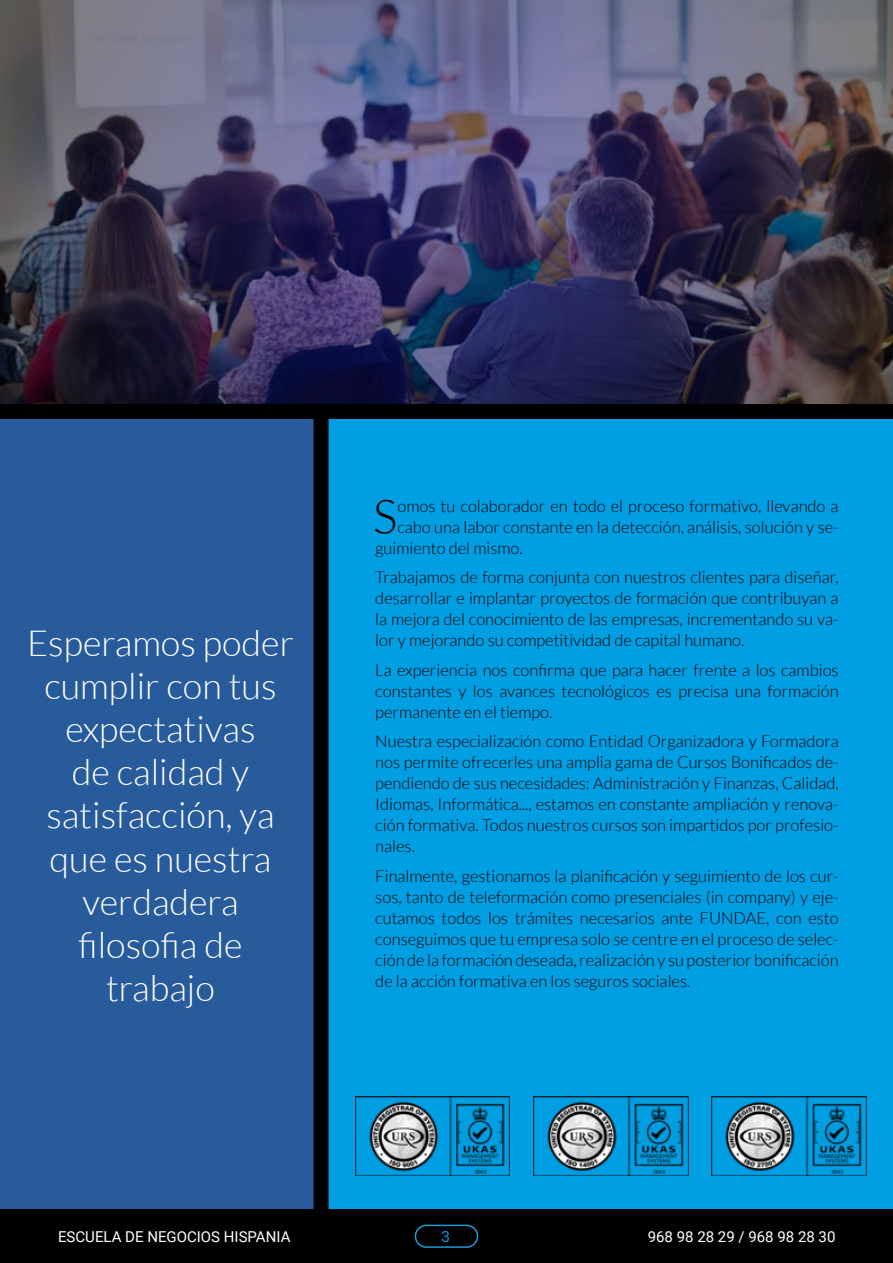
<style>
.page{position:relative;width:893px;height:1263px;background:#fff}
.page>*{position:absolute;margin:0;border:0;box-sizing:border-box;transform-origin:0 0}
.t1{font:300 46.2px "Lato";color:#000}
.t2{font:300 36px/43.2px "Lato";color:#fff;text-align:center}
.t3{font:300 16.5px/21px "Lato";color:#000;text-align:justify}
.t4{font:15px "Roboto";color:#fff}
.t5{font:15px "Poppins";color:#009fe3}
</style>
<div class="page">
<div style="left:329px;top:0;width:564px;height:1209px;background:#009fe3"></div>
<img style="left:1px;top:0;width:892px;height:404px">
<div style="left:0;top:1209px;width:893px;height:54px;background:#000"></div>
<div style="left:0;top:419px;width:321px;height:790px;background:#275b9b"></div>
<img style="left:355px;top:1097px;width:155px;height:78px">
<img style="left:533px;top:1097px;width:155px;height:78px">
<img style="left:712px;top:1097px;width:154px;height:78px">
<div style="left:415px;top:1224px;width:63px;height:24px;border:2px solid #1d9dd8;border-radius:11px"></div>
<div style="left:0;top:404px;width:893px;height:15px;background:#000"></div>
<div style="left:314px;top:419px;width:15px;height:790px;background:#000"></div>
<h2 class="t2" style="left:27px;top:621px;width:268px">Esperamos poder cumplir con tus expectativas<br>de calidad y satisfacción, ya que es nuestra verdadera filosofia de trabajo</h2>
<h1 class="t1" style="left:373px;top:491px;width:26px">S</h1>
<p class="t3" style="left:397px;top:495px;width:443px">omos tu colaborador en todo el proceso formativo, llevando a</p>
<p class="t3" style="left:397px;top:516px;width:443px">cabo una labor constante en la detección, análisis, solución y se-</p>
<p class="t3" style="left:375px;top:537px;width:149px">guimiento del mismo.</p>
<p class="t3" style="left:375px;top:567px;width:465px">Trabajamos de forma conjunta con nuestros clientes para diseñar, desarrollar e implantar proyectos de formación que contribuyan a la mejora del conocimiento de las empresas, incrementando su va&shy;lor y mejorando su competitividad de capital humano.</p>
<p class="t3" style="left:375px;top:659px;width:465px">La experiencia nos confirma que para hacer frente a los cambios constantes y los avances tecnológicos es precisa una formación permanente en el tiempo.</p>
<p class="t3" style="left:375px;top:731px;width:465px">Nuestra especialización como Entidad Organizadora y Formadora nos permite ofrecerles una amplia gama de Cursos Bonificados de&shy;pendiendo de sus necesidades: Administración y Finanzas, Calidad, Idiomas, Informática..., estamos en constante ampliación y renova&shy;ción formativa. Todos nuestros cursos son impartidos por profesio&shy;nales.</p>
<p class="t3" style="left:375px;top:865px;width:465px">Finalmente, gestionamos la planificación y seguimiento de los cur&shy;sos, tanto de teleformación como presenciales (in company) y eje&shy;cutamos todos los trámites necesarios ante FUNDAE, con esto conseguimos que tu empresa solo se centre en el proceso de selec&shy;ción de la formación deseada, realización y su posterior bonificación de la acción formativa en los seguros sociales.</p>
<p class="t4" style="left:58px;top:1226px;width:234px">ESCUELA DE NEGOCIOS HISPANIA</p>
<p class="t5" style="left:441px;top:1228px;width:10px">3</p>
<p class="t4" style="left:648px;top:1226px;width:189px">968 98 28 29 / 968 98 28 30</p>
</div>
